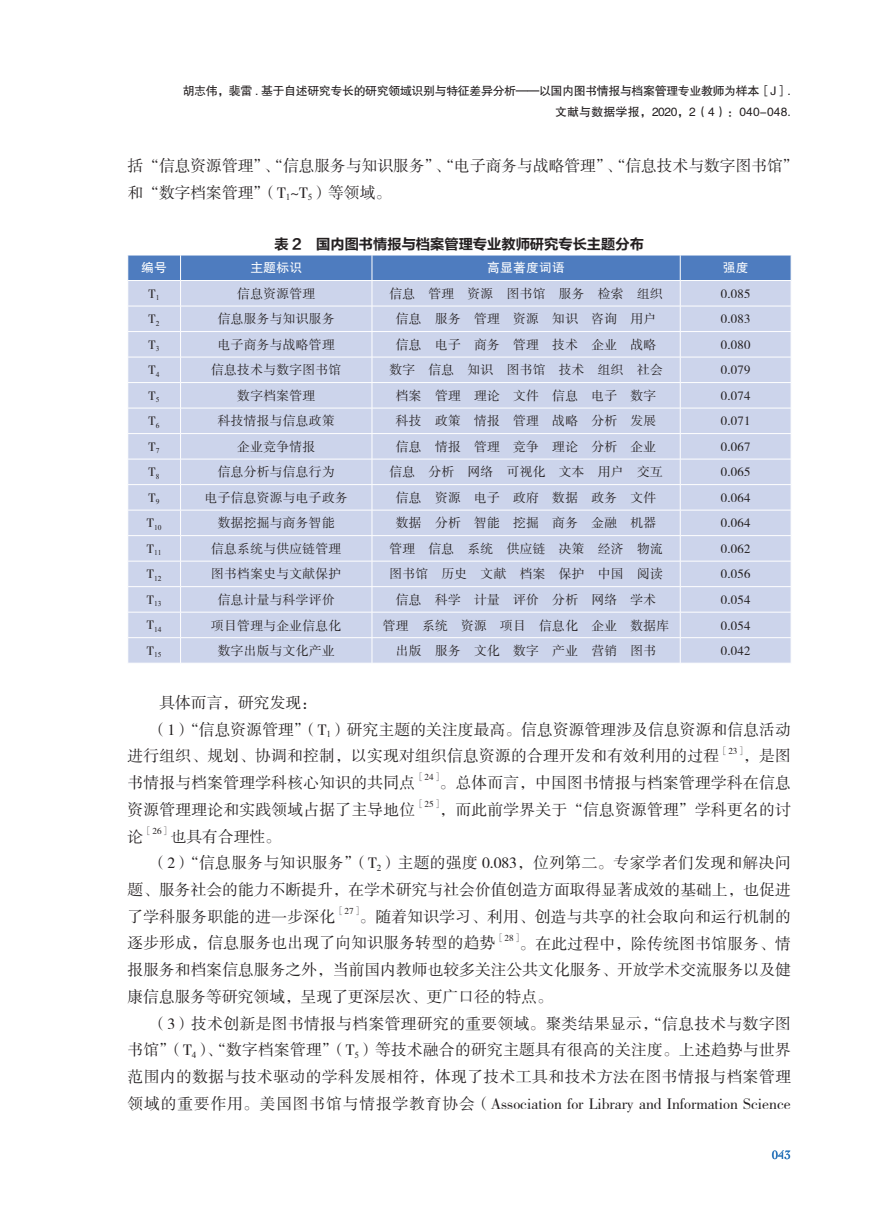
<style>
.page{position:relative;width:893px;height:1212px;background:#fff}
.page>*{position:absolute;margin:0;border:0;box-sizing:border-box;transform-origin:0 0}
.t1{font:15.75px/26.7px "FZSSK GBK1 0";letter-spacing:.005em;color:#231f20}
.t2{font:15.75px "FZSSK GBK1 0";letter-spacing:.025em;color:#231f20}
.t3{font:14.25px "FZLTCHK GBK1 0";color:#231f20}
.t4{font:12.75px "FZSSK GBK1 0";letter-spacing:.02em;color:#231f20}
.t5{font:12.75px "FZHTK GBK1 0";letter-spacing:.02em;color:#fff}
.t6{font:12.75px "Cochin";color:#1768b4}
.t7{font:12px/20.4px "FZHTK GBK1 0";letter-spacing:-.035em;color:#231f20;text-align:right}
.t8{font:9.15px "FZSSK GBK1 0";color:#231f20}
.t9{font:7.5px "Times New Roman";letter-spacing:.02em;color:#231f20}
</style>
<div class="page">
<svg style="left:127px;top:255px;width:665px;height:408px;background:#c6d0e9"></svg>
<p class="t7" style="left:183px;top:81px;width:610px">胡志伟，裴雷 . 基于自述研究专长的研究领域识别与特征差异分析——以国内图书情报与档案管理专业教师为样本［J］.文献与数据学报，2020，2（4）：040-048.</p>
<p class="t1" style="left:128px;top:153px;width:673px">括“信息资源管理”、“信息服务与知识服务”、“电子商务与战略管理”、“信息技术与数字图书馆”和“数字档案管理”（T<sub>1</sub>~T<sub>5</sub>）等领域。</p>
<p class="t3" style="left:274px;top:236px;width:371px">表 2 国内图书情报与档案管理专业教师研究专长主题分布</p>
<p class="t5" style="left:141px;top:261px;width:27px">编号</p>
<p class="t5" style="left:250px;top:261px;width:53px">主题标识</p>
<p class="t5" style="left:487px;top:261px;width:79px">高显著度词语</p>
<p class="t5" style="left:723px;top:261px;width:27px">强度</p>
<p class="t4" style="left:149px;top:287px;width:13px">T<sub>1</sub></p>
<p class="t4" style="left:237px;top:287px;width:79px">信息资源管理</p>
<p class="t4" style="left:389px;top:287px;width:275px">信息 管理 资源 图书馆 服务 检索 组织</p>
<p class="t4" style="left:721px;top:287px;width:31px">0.085</p>
<p class="t4" style="left:149px;top:312px;width:13px">T<sub>2</sub></p>
<p class="t4" style="left:218px;top:312px;width:118px">信息服务与知识服务</p>
<p class="t4" style="left:396px;top:312px;width:262px">信息 服务 管理 资源 知识 咨询 用户</p>
<p class="t4" style="left:721px;top:312px;width:31px">0.083</p>
<p class="t4" style="left:149px;top:338px;width:13px">T<sub>3</sub></p>
<p class="t4" style="left:218px;top:338px;width:118px">电子商务与战略管理</p>
<p class="t4" style="left:396px;top:338px;width:262px">信息 电子 商务 管理 技术 企业 战略</p>
<p class="t4" style="left:721px;top:338px;width:31px">0.080</p>
<p class="t4" style="left:149px;top:363px;width:13px">T<sub>4</sub></p>
<p class="t4" style="left:211px;top:363px;width:132px">信息技术与数字图书馆</p>
<p class="t4" style="left:389px;top:363px;width:275px">数字 信息 知识 图书馆 技术 组织 社会</p>
<p class="t4" style="left:721px;top:363px;width:31px">0.079</p>
<p class="t4" style="left:149px;top:389px;width:13px">T<sub>5</sub></p>
<p class="t4" style="left:237px;top:389px;width:79px">数字档案管理</p>
<p class="t4" style="left:396px;top:389px;width:262px">档案 管理 理论 文件 信息 电子 数字</p>
<p class="t4" style="left:721px;top:389px;width:31px">0.074</p>
<p class="t4" style="left:149px;top:414px;width:13px">T<sub>6</sub></p>
<p class="t4" style="left:218px;top:414px;width:118px">科技情报与信息政策</p>
<p class="t4" style="left:396px;top:414px;width:262px">科技 政策 情报 管理 战略 分析 发展</p>
<p class="t4" style="left:721px;top:414px;width:31px">0.071</p>
<p class="t4" style="left:149px;top:440px;width:13px">T<sub>7</sub></p>
<p class="t4" style="left:237px;top:440px;width:79px">企业竞争情报</p>
<p class="t4" style="left:396px;top:440px;width:262px">信息 情报 管理 竞争 理论 分析 企业</p>
<p class="t4" style="left:721px;top:440px;width:31px">0.067</p>
<p class="t4" style="left:149px;top:465px;width:13px">T<sub>8</sub></p>
<p class="t4" style="left:218px;top:465px;width:118px">信息分析与信息行为</p>
<p class="t4" style="left:389px;top:465px;width:275px">信息 分析 网络 可视化 文本 用户 交互</p>
<p class="t4" style="left:721px;top:465px;width:31px">0.065</p>
<p class="t4" style="left:149px;top:491px;width:13px">T<sub>9</sub></p>
<p class="t4" style="left:205px;top:491px;width:145px">电子信息资源与电子政务</p>
<p class="t4" style="left:396px;top:491px;width:262px">信息 资源 电子 政府 数据 政务 文件</p>
<p class="t4" style="left:721px;top:491px;width:31px">0.064</p>
<p class="t9" style="left:147px;top:522px;width:16px"><sup>T</sup>10</p>
<p class="t4" style="left:218px;top:516px;width:118px">数据挖掘与商务智能</p>
<p class="t4" style="left:396px;top:516px;width:262px">数据 分析 智能 挖掘 商务 金融 机器</p>
<p class="t4" style="left:721px;top:516px;width:31px">0.064</p>
<p class="t9" style="left:147px;top:547px;width:16px"><sup>T</sup>11</p>
<p class="t4" style="left:211px;top:542px;width:132px">信息系统与供应链管理</p>
<p class="t4" style="left:389px;top:542px;width:275px">管理 信息 系统 供应链 决策 经济 物流</p>
<p class="t4" style="left:721px;top:542px;width:31px">0.062</p>
<p class="t9" style="left:147px;top:573px;width:16px"><sup>T</sup>12</p>
<p class="t4" style="left:211px;top:567px;width:132px">图书档案史与文献保护</p>
<p class="t4" style="left:389px;top:567px;width:275px">图书馆 历史 文献 档案 保护 中国 阅读</p>
<p class="t4" style="left:721px;top:567px;width:31px">0.056</p>
<p class="t9" style="left:147px;top:598px;width:16px"><sup>T</sup>13</p>
<p class="t4" style="left:218px;top:593px;width:118px">信息计量与科学评价</p>
<p class="t4" style="left:396px;top:593px;width:262px">信息 科学 计量 评价 分析 网络 学术</p>
<p class="t4" style="left:721px;top:593px;width:31px">0.054</p>
<p class="t9" style="left:147px;top:624px;width:16px"><sup>T</sup>14</p>
<p class="t4" style="left:211px;top:618px;width:132px">项目管理与企业信息化</p>
<p class="t4" style="left:383px;top:618px;width:288px">管理 系统 资源 项目 信息化 企业 数据库</p>
<p class="t4" style="left:721px;top:618px;width:31px">0.054</p>
<p class="t9" style="left:147px;top:649px;width:16px"><sup>T</sup>15</p>
<p class="t4" style="left:218px;top:644px;width:118px">数字出版与文化产业</p>
<p class="t4" style="left:396px;top:644px;width:262px">出版 服务 文化 数字 产业 营销 图书</p>
<p class="t4" style="left:721px;top:644px;width:31px">0.042</p>
<p class="t1" style="left:159px;top:690px;width:159px">具体而言，研究发现：</p>
<p class="t1" style="left:152px;top:717px;width:641px">（1）“信息资源管理”（T<sub>1</sub>）研究主题的关注度最高。信息资源管理涉及信息资源和信息活动</p>
<p class="t1" style="left:128px;top:743px;width:593px">进行组织、规划、协调和控制，以实现对组织信息资源的合理开发和有效利用的过程</p>
<p class="t8" style="left:719px;top:746px;width:29px">［23］</p>
<p class="t1" style="left:743px;top:743px;width:49px">，是图</p>
<p class="t1" style="left:128px;top:770px;width:289px">书情报与档案管理学科核心知识的共同点</p>
<p class="t8" style="left:415px;top:772px;width:29px">［24］</p>
<p class="t1" style="left:439px;top:770px;width:353px">。总体而言，中国图书情报与档案管理学科在信息</p>
<p class="t1" style="left:128px;top:797px;width:289px">资源管理理论和实践领域占据了主导地位</p>
<p class="t8" style="left:415px;top:799px;width:29px">［25］</p>
<p class="t1" style="left:439px;top:797px;width:353px">，而此前学界关于“信息资源管理”学科更名的讨</p>
<p class="t1" style="left:128px;top:824px;width:17px">论</p>
<p class="t8" style="left:143px;top:826px;width:29px">［26］</p>
<p class="t1" style="left:171px;top:824px;width:112px">也具有合理性。</p>
<p class="t2" style="left:152px;top:855px;width:641px">（2）“信息服务与知识服务”（T<sub>2</sub>）主题的强度 0.083，位列第二。专家学者们发现和解决问</p>
<p class="t1" style="left:128px;top:877px;width:665px">题、服务社会的能力不断提升，在学术研究与社会价值创造方面取得显著成效的基础上，也促进</p>
<p class="t1" style="left:128px;top:904px;width:209px">了学科服务职能的进一步深化</p>
<p class="t8" style="left:335px;top:906px;width:29px">［27］</p>
<p class="t1" style="left:128px;top:904px;width:665px;text-indent:232px">。随着知识学习、利用、创造与共享的社会取向和运行机制的逐步形成，信息服务也出现了向知识服务转型的趋势</p>
<p class="t8" style="left:495px;top:933px;width:29px">［28］</p>
<p class="t1" style="left:128px;top:930px;width:665px;text-align:justify;text-indent:392px">。在此过程中，除传统图书馆服务、情报服务和档案信息服务之外，当前国内教师也较多关注公共文化服务、开放学术交流服务以及健康信息服务等研究领域，呈现了更深层次、更广口径的特点。</p>
<p class="t1" style="left:128px;top:1011px;width:665px;text-align:justify;text-indent:24px">（3）技术创新是图书情报与档案管理研究的重要领域。聚类结果显示，“信息技术与数字图书馆”（T<sub>4</sub>）、“数字档案管理”（T<sub>5</sub>）等技术融合的研究主题具有很高的关注度。上述趋势与世界范围内的数据与技术驱动的学科发展相符，体现了技术工具和技术方法在图书情报与档案管理领域的重要作用。美国图书馆与情报学教育协会（Association for Library and Information Science</p>
<p class="t6" style="left:772px;top:1146px;width:21px">043</p>
</div>
